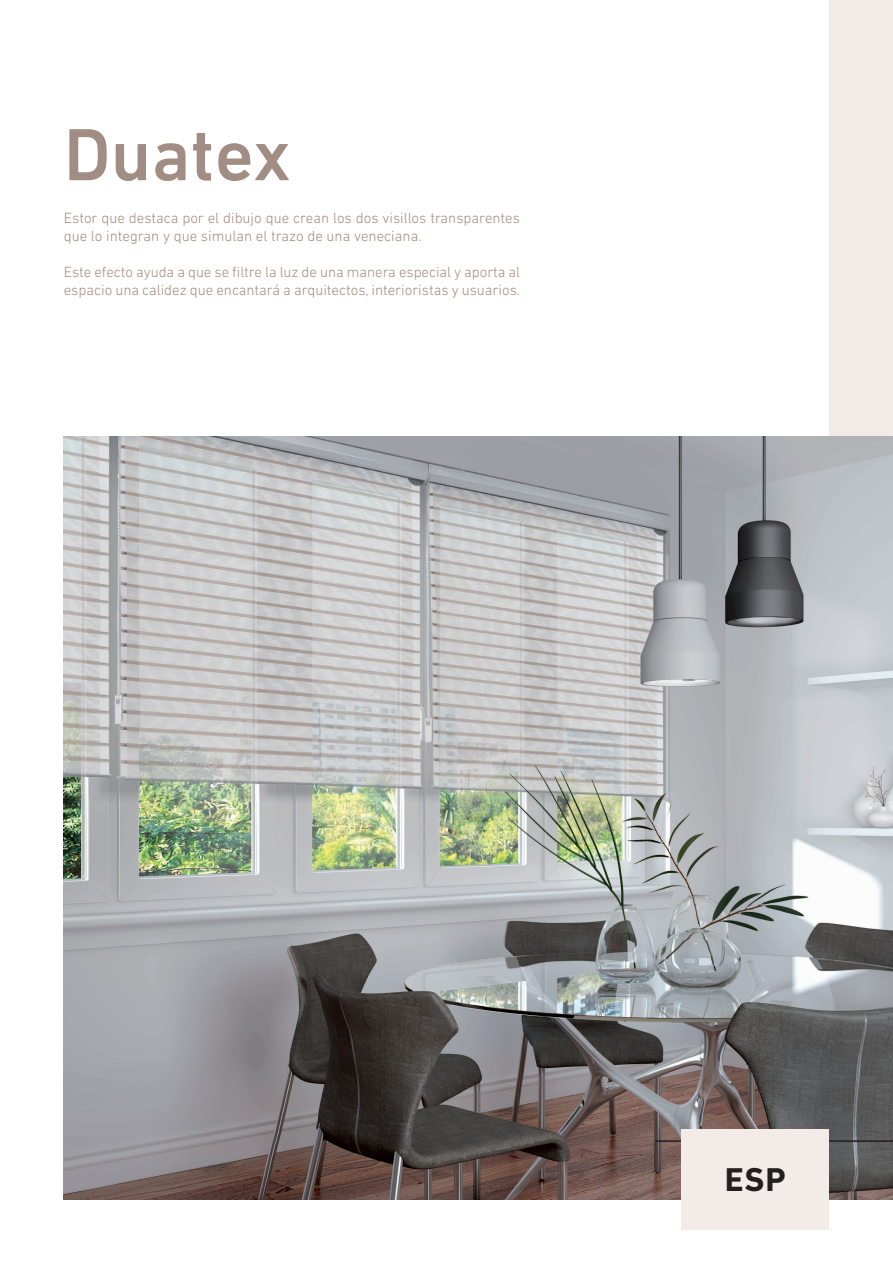
<style>
.page{position:relative;width:893px;height:1263px;background:#fff}
.page>*{position:absolute;margin:0;border:0;box-sizing:border-box;transform-origin:0 0}
._0_0_Titular{font:500 75px "DIN Next LT Pro";color:#a28d84}
.titulo_separata_cast{font:700 33.6px "DIN Next LT Pro";color:#231f20}
._0_2_Texto_Corporati{font:300 15px/18px "DIN Next LT Pro";color:#a28d84}
</style>
<div class="page">
<div style="left:829px;top:0;width:64px;height:437px;background:#f3ebe8"></div>
<img style="left:64px;top:437px;width:829px;height:762px">
<hr style="left:655px;top:1140px;width:238px;height:2px;background:#231f20">
<div style="left:681px;top:1129px;width:148px;height:100px;background:#f3ebe8"></div>
<p class="_0_0_Titular" style="left:64px;top:111px;width:228px">Duatex</p>
<p class="_0_2_Texto_Corporati" style="left:64px;top:209px;width:458px">Estor que destaca por el dibujo que crean los dos visillos transparentes que lo integran y que simulan el trazo de una veneciana.</p>
<p class="_0_2_Texto_Corporati" style="left:64px;top:263px;width:458px">Este efecto ayuda a que se filtre la luz de una manera especial y aporta al espacio una calidez que encantará a arquitectos, interioristas y usuarios.</p>
<p class="titulo_separata_cast" style="left:725px;top:1159px;width:62px">ESP</p>
</div>
